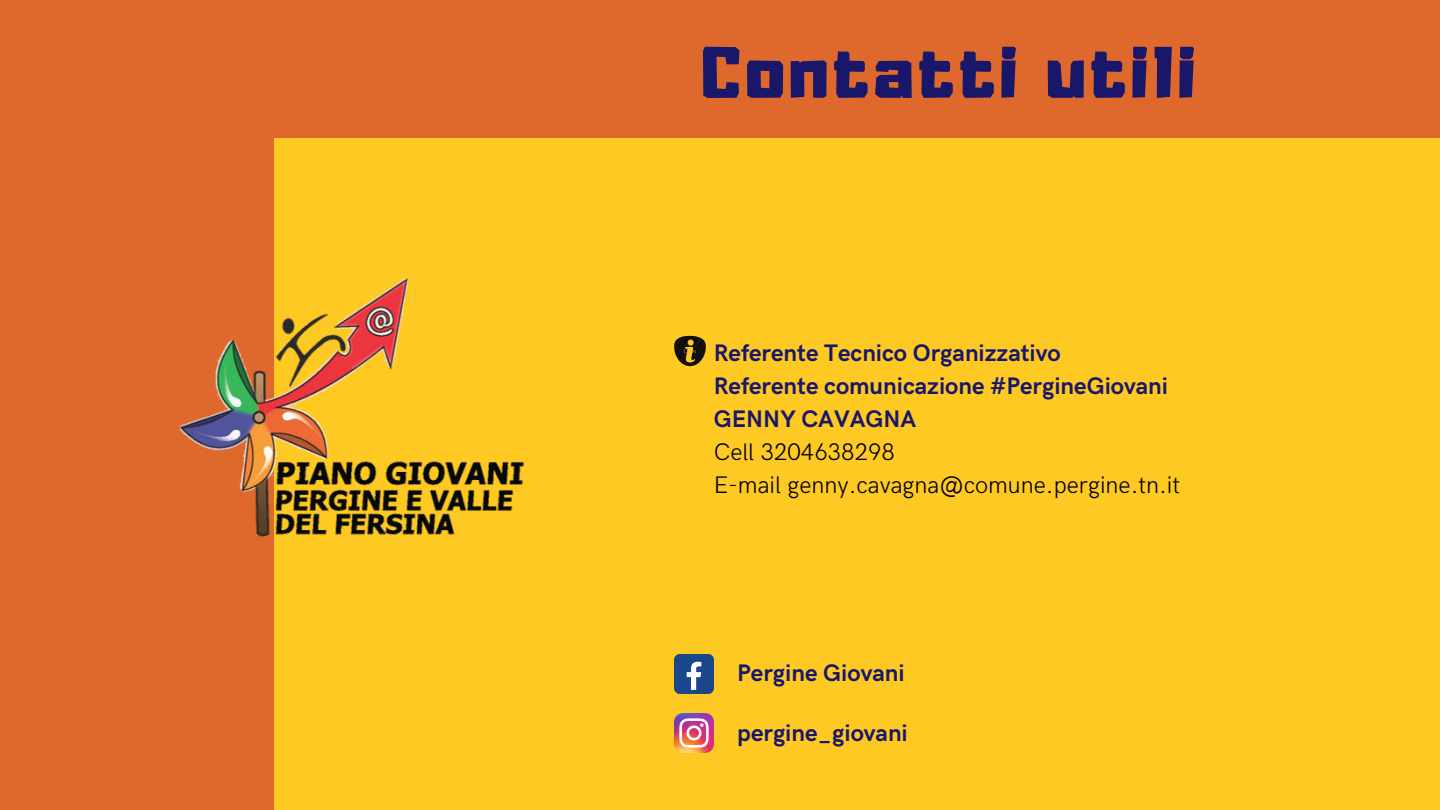
<style>
.page{position:relative;width:1440px;height:810px;background:#df682d}
.page>*{position:absolute;margin:0;border:0;box-sizing:border-box;transform-origin:0 0}
.t1{font:64px "Adumu";letter-spacing:.08em;color:#191769}
.t2{font:700 24px "HK Grotesk";color:#191769}
.t3{font:300 24px "HK Grotesk";color:#000}
</style>
<div class="page">
<div style="left:274px;top:138px;width:1166px;height:672px;background:#ffc924"></div>
<img style="left:179px;top:277px;width:345px;height:260px">
<img style="left:674px;top:335px;width:32px;height:32px">
<img style="left:675px;top:654px;width:39px;height:39px">
<img style="left:675px;top:714px;width:39px;height:39px">
<p class="t1" style="left:702px;top:47px;width:495px">Contatti utili</p>
<p class="t2" style="left:714px;top:339px;width:348px">Referente Tecnico Organizzativo</p>
<p class="t2" style="left:714px;top:372px;width:456px">Referente comunicazione #PergineGiovani</p>
<p class="t2" style="left:714px;top:405px;width:204px">GENNY CAVAGNA</p>
<p class="t3" style="left:714px;top:438px;width:183px">Cell 3204638298</p>
<h2 class="t3" style="left:714px;top:471px;width:468px">E-mail genny.cavagna@comune.pergine.tn.it</h2>
<h2 class="t2" style="left:737px;top:659px;width:169px">Pergine Giovani</h2>
<p class="t2" style="left:737px;top:719px;width:172px">pergine_giovani</p>
</div>
